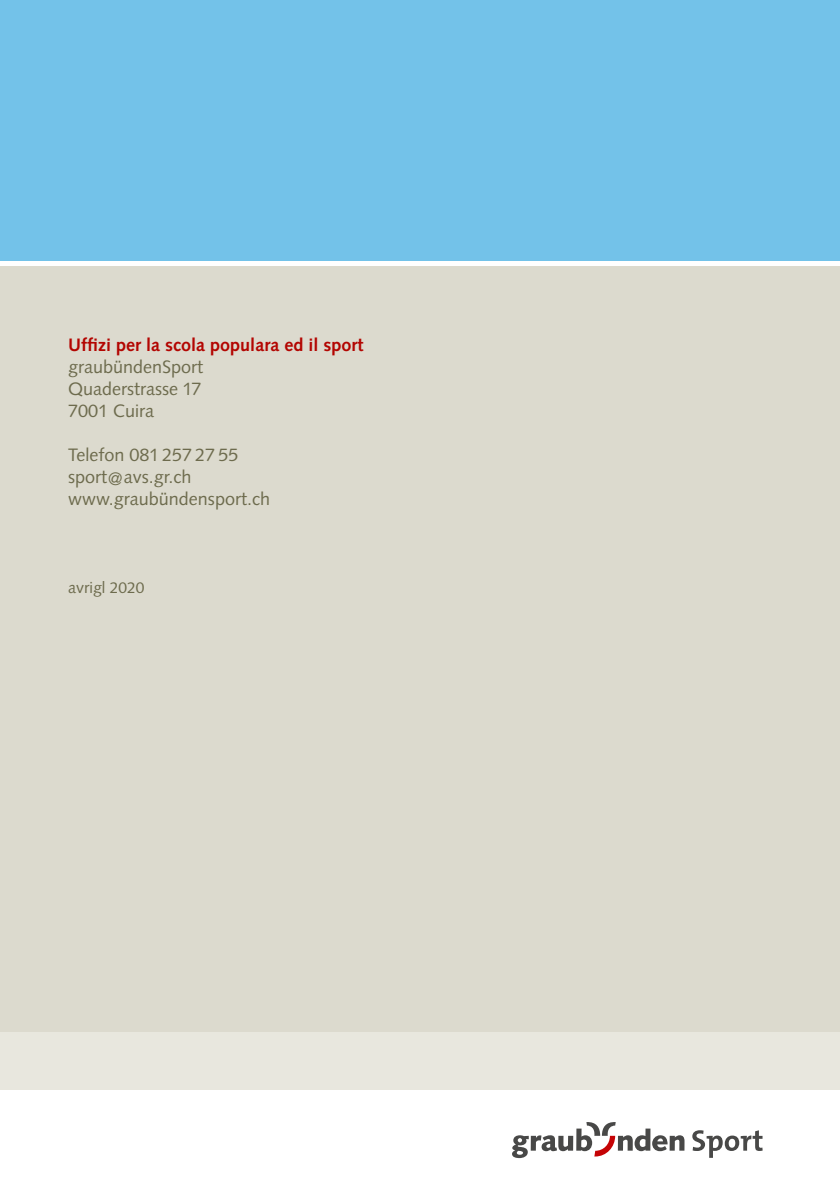
<style>
.page{position:relative;width:840px;height:1191px;background:#fff}
.page>*{position:absolute;margin:0;border:0;box-sizing:border-box;transform-origin:0 0}
.t1{font:18px/22px "Syntax";color:#6d6b4d;text-align:justify}
.t2{font:700 18px "Syntax";color:#b30501}
.t3{font:16px "Syntax";color:#6d6b4d}
.s1{font-size:15.6px}
</style>
<div class="page">
<div style="left:0;top:0;width:839px;height:261px;background:#73c2e9"></div>
<div style="left:0;top:266px;width:839px;height:766px;background:#dcdace"></div>
<div style="left:0;top:1032px;width:839px;height:57px;background:#e8e7de"></div>
<svg style="left:512px;top:1122px;width:172px;height:36px"></svg>
<svg style="left:692px;top:1130px;width:70px;height:27px"></svg>
<p class="t2" style="left:68px;top:335px;width:297px">Uffizi per la scola populara ed il sport</p>
<p class="t1" style="left:68px;top:356px;width:137px">graubündenSport Quaderstrasse 17<br>7001 Cuira</p>
<p class="t1" style="left:68px;top:444px;width:203px;text-align:left">Telefon 081 257 27 55 sport@avs.gr.ch www.graubündensport.ch</p>
<p class="t3" style="left:68px;top:578px;width:78px">avrigl <span class="s1">2020</span></p>
</div>
